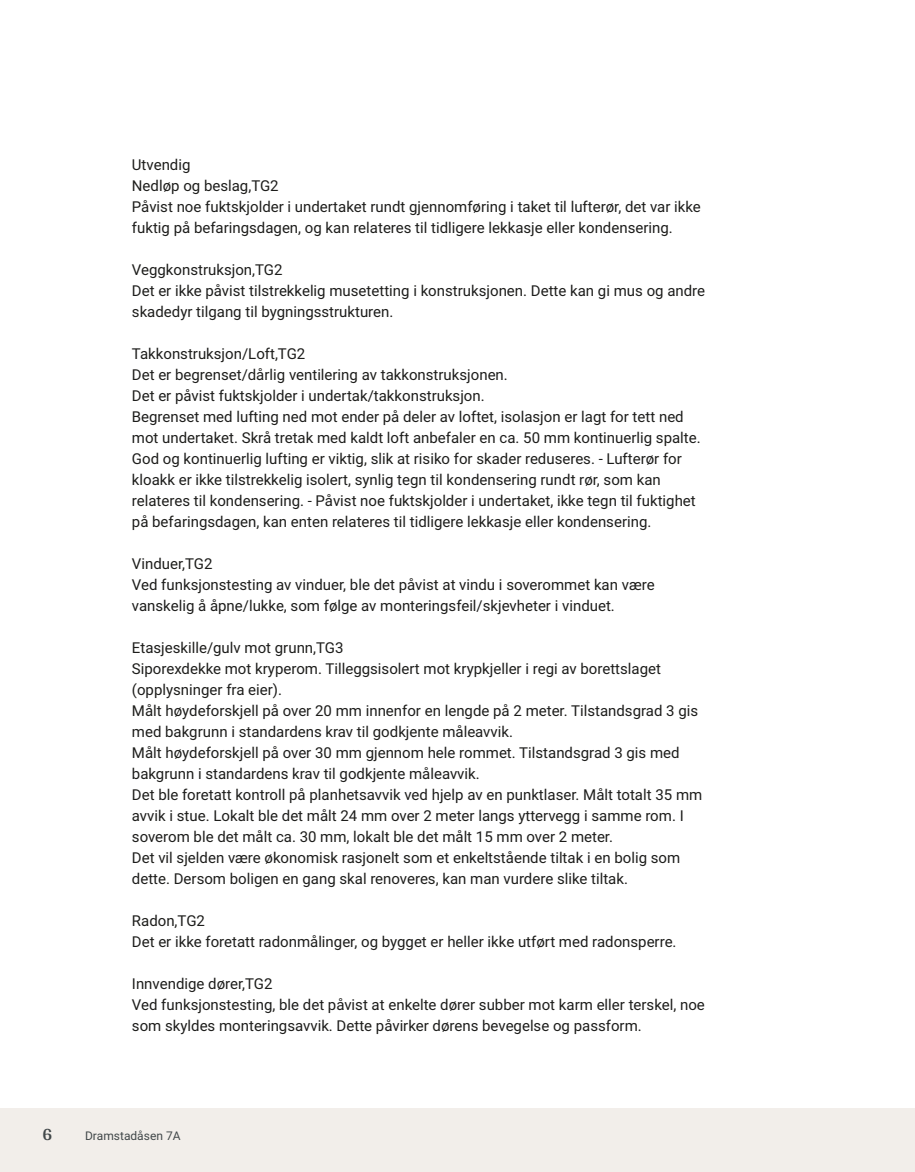
<style>
.page{position:relative;width:915px;height:1172px;background:#fff}
.page>*{position:absolute;margin:0;border:0;box-sizing:border-box;transform-origin:0 0}
.t1{font:700 18px "Arya";color:#414749}
.t2{font:15px/21px "Roboto Vitec";color:#1d1d1b}
.t3{font:12px "Roboto Vitec";color:#414749}
</style>
<div class="page">
<div style="left:0;top:1108px;width:914px;height:64px;background:#f2eeea"></div>
<p class="t2" style="left:132px;top:153px;width:570px">Utvendig<br>Nedløp og beslag,TG2<br>Påvist noe fuktskjolder i undertaket rundt gjennomføring i taket til lufterør, det var ikke fuktig på befaringsdagen, og kan relateres til tidligere lekkasje eller kondensering.</p>
<p class="t2" style="left:132px;top:258px;width:574px">Veggkonstruksjon,TG2<br>Det er ikke påvist tilstrekkelig musetetting i konstruksjonen. Dette kan gi mus og andre skadedyr tilgang til bygningsstrukturen.</p>
<p class="t2" style="left:132px;top:342px;width:570px">Takkonstruksjon/Loft,TG2<br>Det er begrenset/dårlig ventilering av takkonstruksjonen.<br>Det er påvist fuktskjolder i undertak/takkonstruksjon.<br>Begrenset med lufting ned mot ender på deler av loftet, isolasjon er lagt for tett ned mot undertaket. Skrå tretak med kaldt loft anbefaler en ca. 50 mm kontinuerlig spalte.<br>God og kontinuerlig lufting er viktig, slik at risiko for skader reduseres. ‑ Lufterør for kloakk er ikke tilstrekkelig isolert, synlig tegn til kondensering rundt rør, som kan relateres til kondensering. ‑ Påvist noe fuktskjolder i undertaket, ikke tegn til fuktighet på befaringsdagen, kan enten relateres til tidligere lekkasje eller kondensering.</p>
<p class="t2" style="left:132px;top:552px;width:524px">Vinduer,TG2<br>Ved funksjonstesting av vinduer, ble det påvist at vindu i soverommet kan være vanskelig å åpne/lukke, som følge av monteringsfeil/skjevheter i vinduet.</p>
<p class="t2" style="left:132px;top:636px;width:571px">Etasjeskille/gulv mot grunn,TG3<br>Siporexdekke mot kryperom. Tilleggsisolert mot krypkjeller i regi av borettslaget (opplysninger fra eier).<br>Målt høydeforskjell på over 20 mm innenfor en lengde på 2 meter. Tilstandsgrad 3 gis med bakgrunn i standardens krav til godkjente måleavvik.<br>Målt høydeforskjell på over 30 mm gjennom hele rommet. Tilstandsgrad 3 gis med bakgrunn i standardens krav til godkjente måleavvik.<br>Det ble foretatt kontroll på planhetsavvik ved hjelp av en punktlaser. Målt totalt 35 mm avvik i stue. Lokalt ble det målt 24 mm over 2 meter langs yttervegg i samme rom. I soverom ble det målt ca. 30 mm, lokalt ble det målt 15 mm over 2 meter.<br>Det vil sjelden være økonomisk rasjonelt som et enkeltstående tiltak i en bolig som dette. Dersom boligen en gang skal renoveres, kan man vurdere slike tiltak.</p>
<p class="t2" style="left:132px;top:909px;width:546px">Radon,TG2<br>Det er ikke foretatt radonmålinger, og bygget er heller ikke utført med radonsperre.</p>
<p class="t2" style="left:132px;top:972px;width:574px">Innvendige dører,TG2<br>Ved funksjonstesting, ble det påvist at enkelte dører subber mot karm eller terskel, noe som skyldes monteringsavvik. Dette påvirker dørens bevegelse og passform.</p>
<p class="t1" style="left:43px;top:1123px;width:11px">6</p>
<p class="t3" style="left:85px;top:1127px;width:97px">Dramstadåsen 7A</p>
</div>
